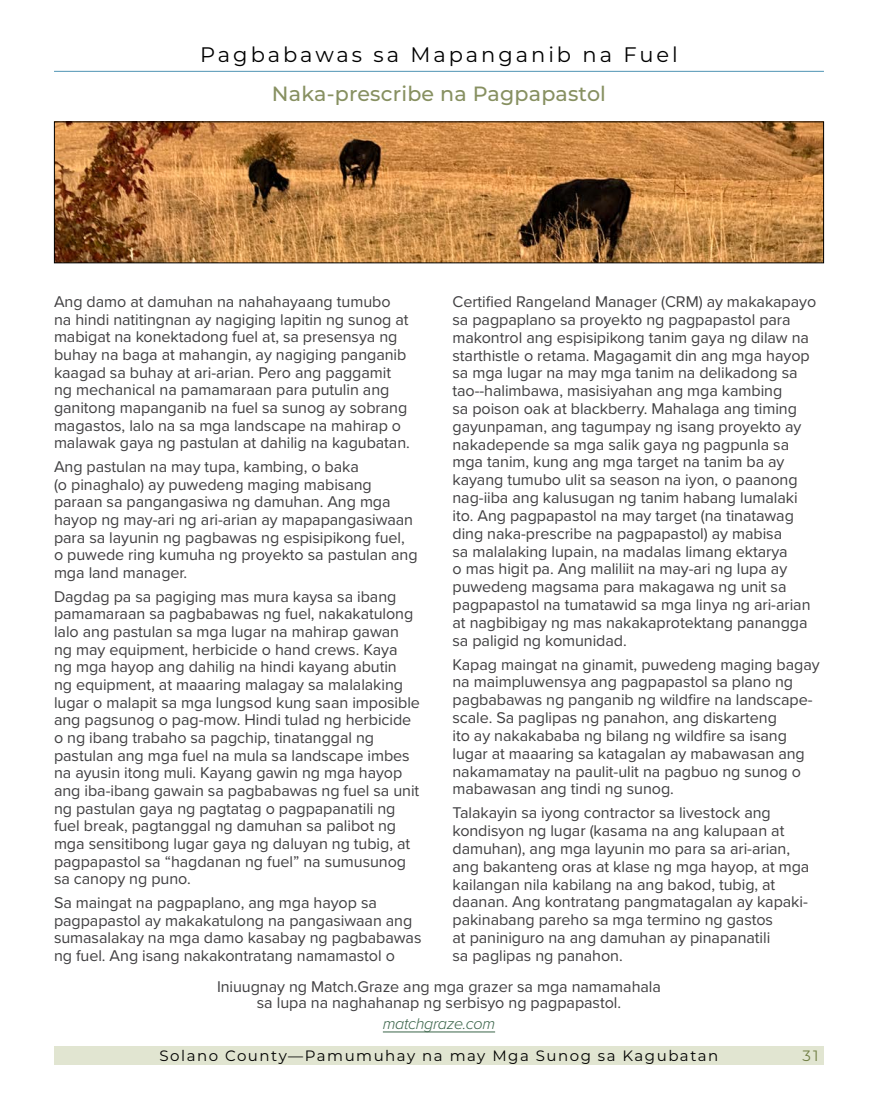
<style>
.page{position:relative;width:878px;height:1107px;background:#fff}
.page>*{position:absolute;margin:0;border:0;box-sizing:border-box;transform-origin:0 0}
.Mater_Headers__No_TOC{font:21px "Montserrat";letter-spacing:.14em;color:#000}
.Page_Header__green_u_c__TOC{font:500 20.7px "Montserrat";letter-spacing:.01em;color:#879061}
.body_basic_No_1st_line_indent{font:16.2px/17.9px "Proxima Nova";letter-spacing:-.005em;color:#414042}
.body_basic_No_1st_line_indent-2{font:italic 300 16.2px "Proxima Nova";letter-spacing:-.02em;color:#3a6449}
.t1{font:15px "Montserrat";letter-spacing:.1em;color:#000}
.t2{font:15px "Montserrat";color:#707e44}
</style>
<div class="page">
<div style="left:54px;top:1046px;width:770px;height:19px;background:#e1e5d1"></div>
<hr style="left:54px;top:71px;width:770px;height:1px;background:#629fbc">
<hr style="left:383px;top:1032px;width:112px;height:1px;background:#3a6449">
<img style="left:56px;top:124px;width:766px;height:137px">
<p class="Mater_Headers__No_TOC" style="left:200px;top:40px;width:479px">Pagbabawas sa Mapanganib na Fuel</p>
<p class="Page_Header__green_u_c__TOC" style="left:272px;top:79px;width:335px">Naka-prescribe na Pagpapastol</p>
<p class="body_basic_No_1st_line_indent" style="left:452px;top:292px;width:365px">Certified Rangeland Manager (CRM) ay makakapayo sa pagpaplano sa proyekto ng pagpapastol para makontrol ang espisipikong tanim gaya ng dilaw na starthistle o retama. Magagamit din ang mga hayop sa mga lugar na may mga tanim na delikadong sa tao--halimbawa, masisiyahan ang mga kambing<br>sa poison oak at blackberry. Mahalaga ang timing gayunpaman, ang tagumpay ng isang proyekto ay nakadepende sa mga salik gaya ng pagpunla sa mga tanim, kung ang mga target na tanim ba ay kayang tumubo ulit sa season na iyon, o paanong nag-iiba ang kalusugan ng tanim habang lumalaki ito. Ang pagpapastol na may target (na tinatawag ding naka-prescribe na pagpapastol) ay mabisa<br>sa malalaking lupain, na madalas limang ektarya<br>o mas higit pa. Ang maliliit na may-ari ng lupa ay puwedeng magsama para makagawa ng unit sa pagpapastol na tumatawid sa mga linya ng ari-arian at nagbibigay ng mas nakakaprotektang panangga sa paligid ng komunidad.</p>
<p class="body_basic_No_1st_line_indent" style="left:452px;top:655px;width:368px">Kapag maingat na ginamit, puwedeng maging bagay na maimpluwensya ang pagpapastol sa plano ng pagbabawas ng panganib ng wildfire na landscape&shy;scale. Sa paglipas ng panahon, ang diskarteng<br>ito ay nakakababa ng bilang ng wildfire sa isang lugar at maaaring sa katagalan ay mabawasan ang nakamamatay na paulit-ulit na pagbuo ng sunog o mabawasan ang tindi ng sunog.</p>
<p class="body_basic_No_1st_line_indent" style="left:452px;top:803px;width:358px">Talakayin sa iyong contractor sa livestock ang kondisyon ng lugar (kasama na ang kalupaan at damuhan), ang mga layunin mo para sa ari-arian, ang bakanteng oras at klase ng mga hayop, at mga kailangan nila kabilang na ang bakod, tubig, at daanan. Ang kontratang pangmatagalan ay kapaki&shy;pakinabang pareho sa mga termino ng gastos<br>at paniniguro na ang damuhan ay pinapanatili<br>sa paglipas ng panahon.</p>
<p class="body_basic_No_1st_line_indent" style="left:217px;top:977px;width:445px;line-height:16.5px;text-align:center">Iniuugnay ng Match.Graze ang mga grazer sa mga namamahala sa lupa na naghahanap ng serbisyo ng pagpapastol.</p>
<p class="body_basic_No_1st_line_indent-2" style="left:383px;top:1012px;width:114px">matchgraze.com</p>
<p class="body_basic_No_1st_line_indent" style="left:54px;top:292px;width:357px">Ang damo at damuhan na nahahayaang tumubo na hindi natitingnan ay nagiging lapitin ng sunog at mabigat na konektadong fuel at, sa presensya ng buhay na baga at mahangin, ay nagiging panganib kaagad sa buhay at ari-arian. Pero ang paggamit ng mechanical na pamamaraan para putulin ang ganitong mapanganib na fuel sa sunog ay sobrang magastos, lalo na sa mga landscape na mahirap o malawak gaya ng pastulan at dahilig na kagubatan.</p>
<p class="body_basic_No_1st_line_indent" style="left:54px;top:457px;width:365px">Ang pastulan na may tupa, kambing, o baka<br>(o pinaghalo) ay puwedeng maging mabisang paraan sa pangangasiwa ng damuhan. Ang mga hayop ng may-ari ng ari-arian ay mapapangasiwaan para sa layunin ng pagbawas ng espisipikong fuel, o puwede ring kumuha ng proyekto sa pastulan ang mga land manager.</p>
<p class="body_basic_No_1st_line_indent" style="left:54px;top:587px;width:367px">Dagdag pa sa pagiging mas mura kaysa sa ibang pamamaraan sa pagbabawas ng fuel, nakakatulong lalo ang pastulan sa mga lugar na mahirap gawan ng may equipment, herbicide o hand crews. Kaya<br>ng mga hayop ang dahilig na hindi kayang abutin<br>ng equipment, at maaaring malagay sa malalaking lugar o malapit sa mga lungsod kung saan imposible ang pagsunog o pag-mow. Hindi tulad ng herbicide o ng ibang trabaho sa pagchip, tinatanggal ng pastulan ang mga fuel na mula sa landscape imbes na ayusin itong muli. Kayang gawin ng mga hayop ang iba-ibang gawain sa pagbabawas ng fuel sa unit ng pastulan gaya ng pagtatag o pagpapanatili ng fuel break, pagtanggal ng damuhan sa palibot ng mga sensitibong lugar gaya ng daluyan ng tubig, at pagpapastol sa “hagdanan ng fuel” na sumusunog sa canopy ng puno.</p>
<p class="body_basic_No_1st_line_indent" style="left:54px;top:893px;width:369px">Sa maingat na pagpaplano, ang mga hayop sa pagpapastol ay makakatulong na pangasiwaan ang sumasalakay na mga damo kasabay ng pagbabawas ng fuel. Ang isang nakakontratang namamastol o</p>
<p class="t1" style="left:159px;top:1045px;width:560px">Solano County—Pamumuhay na may Mga Sunog sa Kagubatan</p>
<p class="t2" style="left:802px;top:1045px;width:18px">31</p>
</div>
